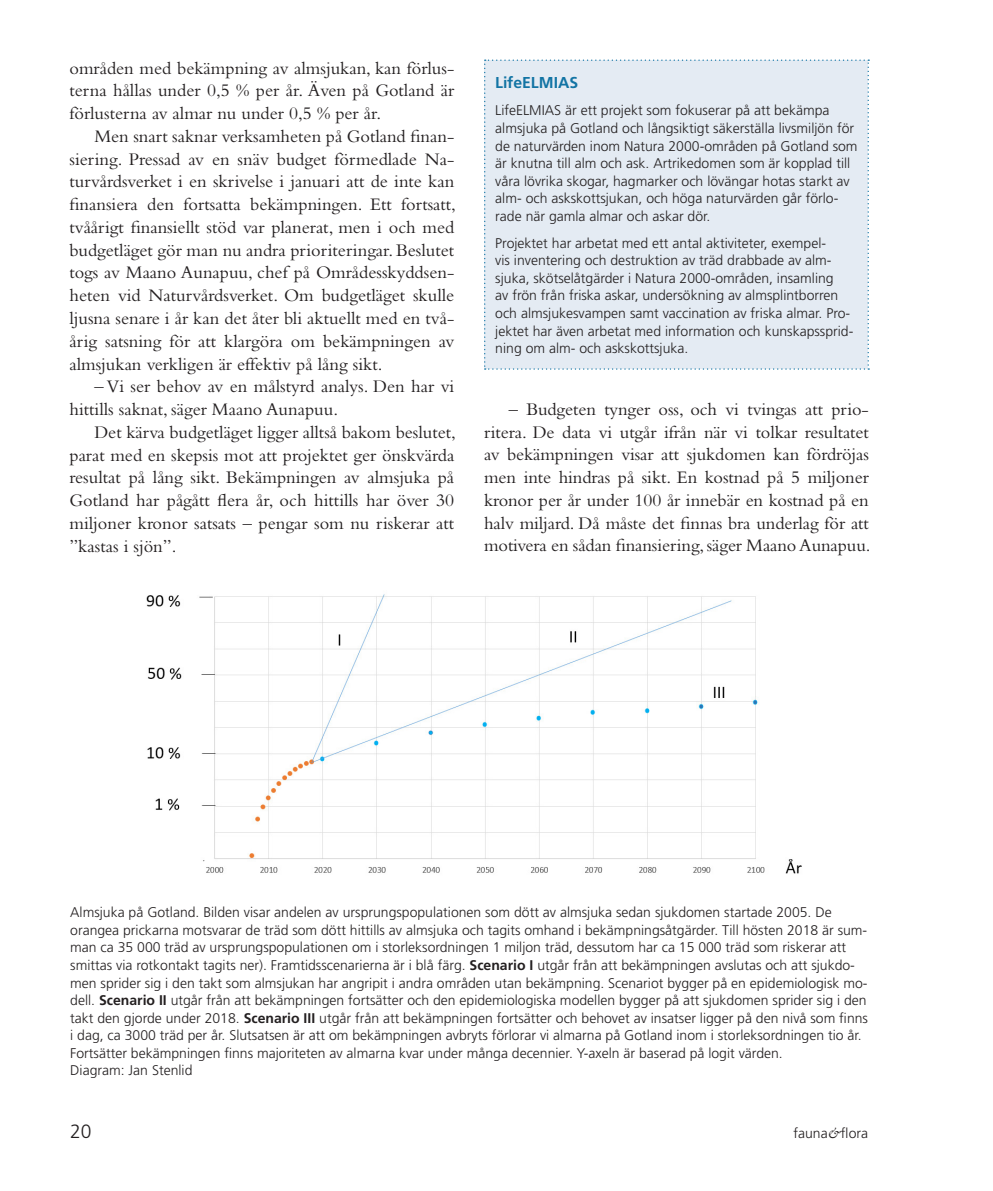
<style>
.page{position:relative;width:993px;height:1191px;background:#fff}
.page>*{position:absolute;margin:0;border:0;box-sizing:border-box;transform-origin:0 0}
.t1{font:300 19.25px "Frutiger LT Pro";color:#231f20}
.Brödtext{font:18.38px/22.8px "Bembo";color:#231f20;text-align:justify}
.Brödtext_utan{font:18.38px/22.8px "Bembo";color:#231f20;text-align:justify}
.NY_Faktaruta_text{font:700 15.75px "Frutiger LT Pro";color:#1274a4}
.NY_Bildtext{font:300 14px/17.5px "Frutiger LT Pro";color:#231f20}
.NY_Faktaruta_text-2{font:300 14px/17.5px "Frutiger LT Pro";color:#231f20}
.s1{font-weight:700}
.s2{font-family:"Sabon";font-weight:400;font-style:italic}
</style>
<div class="page">
<div style="left:484px;top:60px;width:384px;height:310px;background:#e4ebf3"></div>
<img style="left:146px;top:594px;width:656px;height:280px">
<p class="Brödtext_utan" style="left:69px;top:56px;width:386px">områden med bekämpning av almsjukan, kan förlus&shy;terna hållas under 0,5 % per år. Även på Gotland är förlusterna av almar nu under 0,5 % per år.</p>
<p class="Brödtext" style="left:69px;top:124px;width:388px;text-indent:25px">Men snart saknar verksamheten på Gotland finan&shy;siering. Pressad av en snäv budget förmedlade Na&shy;turvårdsverket i en skrivelse i januari att de inte kan finansiera den fortsatta bekämpningen. Ett fortsatt, tvåårigt finansiellt stöd var planerat, men i och med budgetläget gör man nu andra prioriteringar. Beslutet togs av Maano Aunapuu, chef på Områdesskyddsen&shy;heten vid Naturvårdsverket. Om budgetläget skulle ljusna senare i år kan det åter bli aktuellt med en två&shy;årig satsning för att klargöra om bekämpningen av almsjukan verkligen är effektiv på lång sikt.</p>
<p class="Brödtext" style="left:69px;top:375px;width:386px;text-indent:25px">– Vi ser behov av en målstyrd analys. Den har vi hittills saknat, säger Maano Aunapuu.</p>
<p class="Brödtext" style="left:69px;top:420px;width:388px;text-indent:25px">Det kärva budgetläget ligger alltså bakom beslutet, parat med en skepsis mot att projektet ger önskvärda resultat på lång sikt. Bekämpningen av almsjuka på Gotland har pågått flera år, och hittills har över 30 miljoner kronor satsats – pengar som nu riskerar att ”kastas i sjön”.</p>
<p class="NY_Faktaruta_text" style="left:495px;top:73px;width:84px">LifeELMIAS</p>
<p class="NY_Faktaruta_text-2" style="left:495px;top:102px;width:363px">LifeELMIAS är ett projekt som fokuserar på att bekämpa almsjuka på Gotland och långsiktigt säkerställa livsmiljön för de naturvärden inom Natura 2000-områden på Gotland som är knutna till alm och ask. Artrikedomen som är kopplad till våra lövrika skogar, hagmarker och lövängar hotas starkt av alm- och askskottsjukan, och höga naturvärden går förlo&shy;rade när gamla almar och askar dör.</p>
<p class="NY_Faktaruta_text-2" style="left:495px;top:234px;width:359px">Projektet har arbetat med ett antal aktiviteter, exempel-<br>vis inventering och destruktion av träd drabbade av alm&shy;sjuka, skötselåtgärder i Natura 2000-områden, insamling<br>av frön från friska askar, undersökning av almsplintborren och almsjukesvampen samt vaccination av friska almar. Pro&shy;jektet har även arbetat med information och kunskapssprid&shy;ning om alm- och askskottsjuka.</p>
<p class="Brödtext" style="left:484px;top:397px;width:388px;text-indent:25px">– Budgeten tynger oss, och vi tvingas att prio&shy;ritera. De data vi utgår ifrån när vi tolkar resultatet av bekämpningen visar att sjukdomen kan fördröjas men inte hindras på sikt. En kostnad på 5 miljoner kronor per år under 100 år innebär en kostnad på en halv miljard. Då måste det finnas bra underlag för att motivera en sådan finansiering, säger Maano Aunapuu.</p>
<p class="NY_Bildtext" style="left:70px;top:904px;width:798px">Almsjuka på Gotland. Bilden visar andelen av ursprungspopulationen som dött av almsjuka sedan sjukdomen startade 2005. De orangea prickarna motsvarar de träd som dött hittills av almsjuka och tagits omhand i bekämpningsåtgärder. Till hösten 2018 är sum&shy;man ca 35 000 träd av ursprungspopulationen om i storleksordningen 1 miljon träd, dessutom har ca 15 000 träd som riskerar att</p>
<p class="NY_Bildtext" style="left:70px;top:956px;width:799px">smittas via rotkontakt tagits ner). Framtidsscenarierna är i blå färg. <span class="s1">Scenario I</span> utgår från att bekämpningen avslutas och att sjukdo&shy;men sprider sig i den takt som almsjukan har angripit i andra områden utan bekämpning. Scenariot bygger på en epidemiologisk mo&shy;dell. <span class="s1">Scenario II</span> utgår från att bekämpningen fortsätter och den epidemiologiska modellen bygger på att sjukdomen sprider sig i den takt den gjorde under 2018. <span class="s1">Scenario III</span> utgår från att bekämpningen fortsätter och behovet av insatser ligger på den nivå som finns i dag, ca 3000 träd per år. Slutsatsen är att om bekämpningen avbryts förlorar vi almarna på Gotland inom i storleksordningen tio år.<br>Fortsätter bekämpningen finns majoriteten av almarna kvar under många decennier. Y-axeln är baserad på logit värden.</p>
<p class="NY_Bildtext" style="left:70px;top:1061px;width:124px">Diagram: Jan Stenlid</p>
<p class="t1" style="left:70px;top:1120px;width:23px">20</p>
<p class="NY_Bildtext" style="left:793px;top:1124px;width:76px">fauna<span class="s2">&amp;</span>flora</p>
</div>
